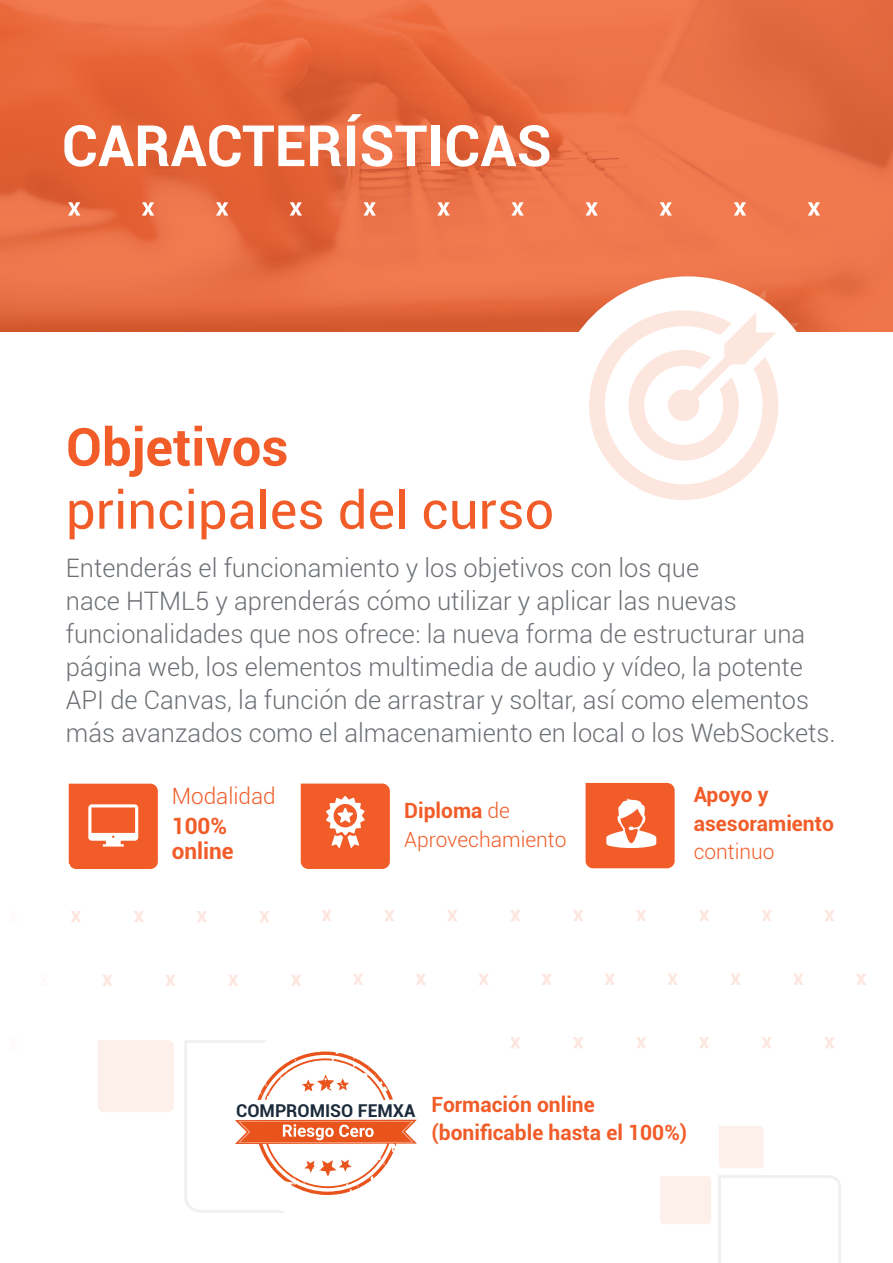
<style>
.page{position:relative;width:893px;height:1263px;background:#fff}
.page>*{position:absolute;margin:0;border:0;box-sizing:border-box;transform-origin:0 0}
.t1{font:700 57px "Roboto";color:#fff}
.t2{font:52.5px "Roboto";color:#f15c28}
.t3{font:700 52.5px "Roboto";color:#f15c28}
.t4{font:300 25.5px/33px "Roboto";color:#6c7075}
.t5{font:700 22.5px "Roboto";color:#f15c28}
.t6{font:300 22.5px "Roboto";color:#f15c28}
.t7{font:700 21px "Roboto";color:#f15c28}
.t8{font:300 21px/28.5px "Roboto";color:#f15c28}
.t9{font:700 17.7px "Roboto";color:#1c2b3b}
.s1{font-weight:700}
</style>
<div class="page">
<svg style="left:0;top:0;width:893px;height:332px;background:#e96d42"></svg>
<svg style="left:68px;top:202px;width:12px;height:14px"></svg>
<svg style="left:142px;top:202px;width:12px;height:14px"></svg>
<svg style="left:216px;top:202px;width:12px;height:14px"></svg>
<svg style="left:290px;top:202px;width:12px;height:14px"></svg>
<svg style="left:363px;top:202px;width:13px;height:14px"></svg>
<svg style="left:437px;top:202px;width:13px;height:14px"></svg>
<svg style="left:585px;top:202px;width:13px;height:14px"></svg>
<svg style="left:511px;top:202px;width:13px;height:14px"></svg>
<svg style="left:808px;top:202px;width:12px;height:14px"></svg>
<svg style="left:734px;top:202px;width:12px;height:14px"></svg>
<svg style="left:660px;top:202px;width:12px;height:14px"></svg>
<svg style="left:69px;top:784px;width:89px;height:85px;background:#f26e3f"></svg>
<svg style="left:585px;top:783px;width:90px;height:85px;background:#f37448"></svg>
<svg style="left:301px;top:783px;width:89px;height:86px;background:#f27144"></svg>
<svg style="left:660px;top:1126px;width:181px;height:137px"></svg>
<div style="left:553px;top:276px;width:269px;height:270px;background:#fff;border-radius:50%"></div>
<svg style="left:589px;top:290px;width:210px;height:210px"></svg>
<div style="left:668px;top:389px;width:31px;height:32px;background:#fce6de;border-radius:50%"></div>
<svg style="left:824px;top:1037px;width:11px;height:11px"></svg>
<svg style="left:761px;top:1037px;width:11px;height:11px"></svg>
<svg style="left:699px;top:1037px;width:10px;height:11px"></svg>
<svg style="left:636px;top:1037px;width:10px;height:11px"></svg>
<svg style="left:824px;top:910px;width:11px;height:11px"></svg>
<svg style="left:762px;top:910px;width:10px;height:11px"></svg>
<svg style="left:699px;top:910px;width:10px;height:11px"></svg>
<svg style="left:636px;top:910px;width:10px;height:11px"></svg>
<svg style="left:573px;top:1037px;width:10px;height:11px"></svg>
<svg style="left:573px;top:910px;width:10px;height:11px"></svg>
<svg style="left:856px;top:973px;width:10px;height:12px"></svg>
<svg style="left:793px;top:973px;width:10px;height:12px"></svg>
<svg style="left:731px;top:973px;width:10px;height:12px"></svg>
<svg style="left:605px;top:973px;width:10px;height:12px"></svg>
<svg style="left:668px;top:973px;width:10px;height:12px"></svg>
<svg style="left:510px;top:1037px;width:10px;height:11px"></svg>
<svg style="left:447px;top:910px;width:10px;height:11px"></svg>
<svg style="left:510px;top:910px;width:10px;height:11px"></svg>
<svg style="left:384px;top:910px;width:11px;height:11px"></svg>
<svg style="left:321px;top:910px;width:11px;height:11px"></svg>
<svg style="left:416px;top:973px;width:10px;height:12px"></svg>
<svg style="left:479px;top:973px;width:10px;height:12px"></svg>
<svg style="left:542px;top:973px;width:10px;height:12px"></svg>
<svg style="left:353px;top:973px;width:10px;height:12px"></svg>
<svg style="left:259px;top:911px;width:10px;height:11px"></svg>
<svg style="left:197px;top:911px;width:10px;height:11px"></svg>
<svg style="left:134px;top:911px;width:10px;height:11px"></svg>
<svg style="left:71px;top:911px;width:10px;height:11px"></svg>
<svg style="left:291px;top:975px;width:10px;height:11px"></svg>
<svg style="left:228px;top:975px;width:10px;height:11px"></svg>
<svg style="left:102px;top:975px;width:10px;height:11px"></svg>
<svg style="left:165px;top:975px;width:10px;height:11px"></svg>
<div style="left:98px;top:1040px;width:76px;height:72px;background:#fdefe9"></div>
<svg style="left:184px;top:1040px;width:233px;height:173px"></svg>
<p class="t1" style="left:62px;top:106px;width:492px">CARACTERÍSTICAS</p>
<p class="t3" style="left:66px;top:410px;width:224px">Objetivos</p>
<p class="t2" style="left:66px;top:473px;width:490px">principales del curso</p>
<p class="t4" style="left:66px;top:551px;width:771px">Entenderás el funcionamiento y los objetivos con los que<br>nace HTML5 y aprenderás cómo utilizar y aplicar las nuevas funcionalidades que nos ofrece: la nueva forma de estructurar una página web, los elementos multimedia de audio y vídeo, la potente API de Canvas, la función de arrastrar y soltar, así como elementos más avanzados como el almacenamiento en local o los WebSockets.</p>
<p class="t6" style="left:172px;top:780px;width:105px">Modalidad</p>
<p class="t5" style="left:172px;top:810px;width:57px">100%</p>
<p class="t5" style="left:172px;top:835px;width:63px">online</p>
<p class="t8" style="left:404px;top:796px;width:164px"><span class="s1">Diploma</span> de<br>Aprovechamiento</p>
<p class="t7" style="left:694px;top:780px;width:76px">Apoyo y</p>
<p class="t7" style="left:694px;top:809px;width:142px">asesoramiento</p>
<p class="t8" style="left:694px;top:837px;width:82px">continuo</p>
<p class="t9" style="left:236px;top:1098px;width:181px">COMPROMISO FEMXA</p>
<p class="t7" style="left:432px;top:1089px;width:165px">Formación online</p>
<p class="t7" style="left:432px;top:1118px;width:257px">(bonificable hasta el 100%)</p>
</div>
